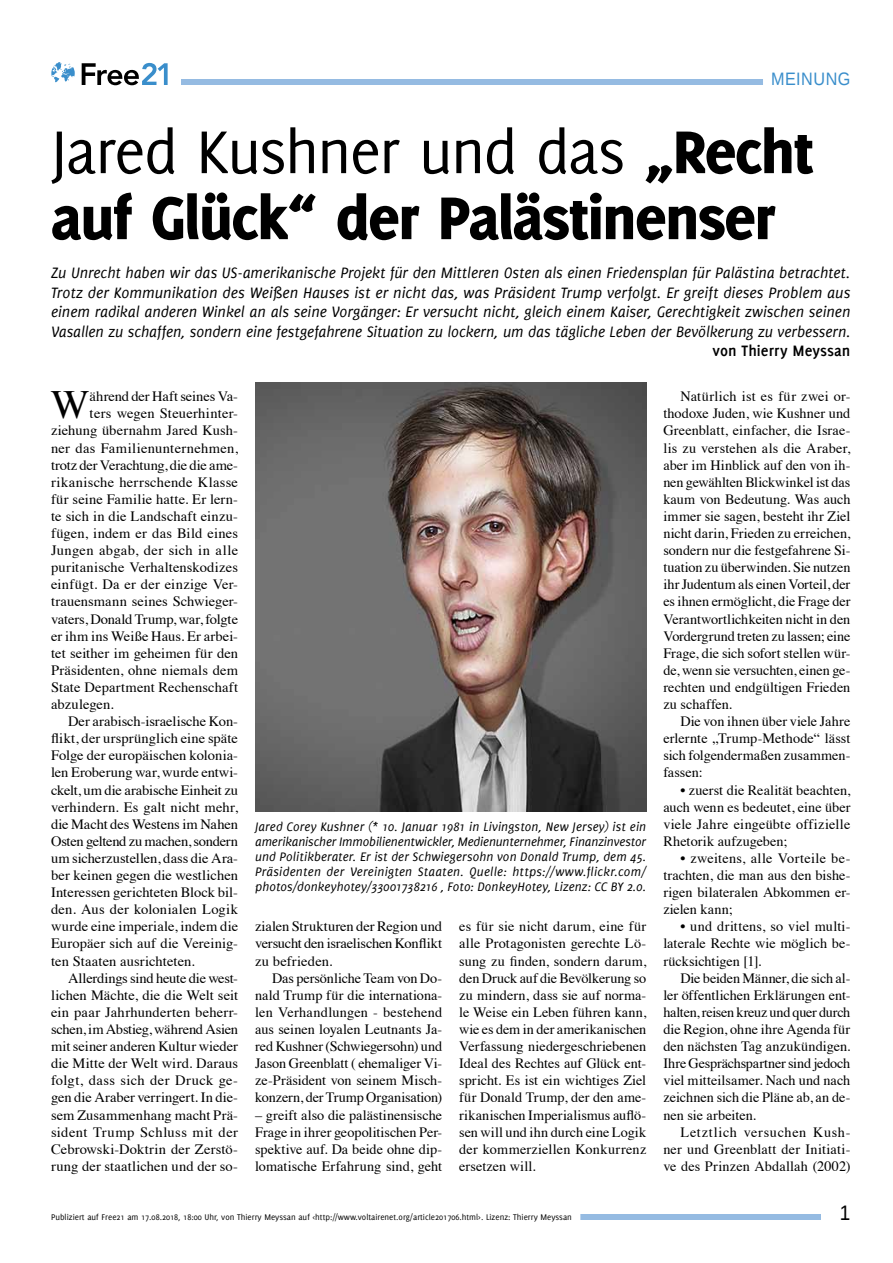
<style>
.page{position:relative;width:893px;height:1263px;background:#fff}
.page>*{position:absolute;margin:0;border:0;box-sizing:border-box;transform-origin:0 0}
.t1{font:800 66px/66px "Delicious";letter-spacing:-.02em;color:#000}
.t2{font:40.05px "Times";color:#000}
.t3{font:21px "Liberation Sans";color:#000;scale:.9 1}
.t4{font:18px "Liberation Sans";letter-spacing:.03em;color:#3a8ecb;scale:.9 1}
.t5{font:italic 16.5px/19.5px "Delicious";color:#000;text-align:justify}
.t6{font:700 16.5px "Delicious";letter-spacing:.005em;color:#000}
.t7{font:14.25px/17.1px "Times";letter-spacing:.005em;color:#000;text-align:justify}
.t8{font:14.25px "Times";letter-spacing:-.015em;color:#000}
.t9{font:14.25px "Times";letter-spacing:-.02em;color:#000}
.t10{font:14.25px "Times";letter-spacing:.025em;color:#000}
.t11{font:14.25px "Times";letter-spacing:.03em;color:#000}
.t12{font:italic 13.5px/15px "Delicious";letter-spacing:.005em;color:#000;text-align:justify}
.t13{font:9px "Delicious";color:#000}
.s1{font-weight:400}
</style>
<div class="page">
<div style="left:181px;top:79px;width:669px;height:6px;background:#95bbe2"></div>
<div style="left:55px;top:1214px;width:766px;height:6px;background:#95bbe2"></div>
<div style="left:43px;top:1211px;width:537px;height:12px;background:#fff"></div>
<div style="left:763px;top:74px;width:96px;height:15px;background:#fff"></div>
<svg style="left:82px;top:63px;width:86px;height:22px"></svg>
<svg style="left:51px;top:62px;width:24px;height:20px"></svg>
<img style="left:255px;top:383px;width:391px;height:429px">
<p class="t4" style="left:771px;top:69px;width:90px">MEINUNG</p>
<h1 class="t1" style="left:51px;top:118px;width:764px"><span class="s1">Jared Kushner und das</span> „Recht auf Glück“ der Palästinenser</h1>
<p class="t5" style="left:51px;top:263px;width:801px">Zu Unrecht haben wir das US-amerikanische Projekt für den Mittleren Osten als einen Friedensplan für Palästina betrachtet.<br>Trotz der Kommunikation des Weißen Hauses ist er nicht das, was Präsident Trump verfolgt. Er greift dieses Problem aus einem radikal anderen Winkel an als seine Vorgänger: Er versucht nicht, gleich einem Kaiser, Gerechtigkeit zwischen seinen Vasallen zu schaffen, sondern eine festgefahrene Situation zu lockern, um das tägliche Leben der Bevölkerung zu verbessern.</p>
<p class="t6" style="left:713px;top:341px;width:139px">von Thierry Meyssan</p>
<h2 class="t2" style="left:51px;top:367px;width:40px">W</h2>
<p class="t7" style="left:90px;top:387px;width:150px">ährend der Haft seines Va-</p>
<p class="t7" style="left:90px;top:404px;width:150px">ters wegen Steuerhinter-</p>
<p class="t7" style="left:51px;top:421px;width:189px">ziehung übernahm Jared Kush-</p>
<p class="t7" style="left:51px;top:438px;width:189px">ner das Familienunternehmen,</p>
<p class="t8" style="left:51px;top:451px;width:189px">trotz der Verachtung, die die ame-</p>
<p class="t7" style="left:51px;top:472px;width:189px">rikanische herrschende Klasse</p>
<p class="t7" style="left:51px;top:489px;width:189px">für seine Familie hatte. Er lern-</p>
<p class="t7" style="left:51px;top:506px;width:189px">te sich in die Landschaft einzu-</p>
<p class="t7" style="left:51px;top:523px;width:189px">fügen, indem er das Bild eines</p>
<p class="t7" style="left:51px;top:541px;width:189px">Jungen abgab, der sich in alle</p>
<p class="t7" style="left:51px;top:558px;width:189px">puritanische Verhaltenskodizes</p>
<p class="t7" style="left:51px;top:575px;width:189px">einfügt. Da er der einzige Ver-</p>
<p class="t7" style="left:51px;top:592px;width:189px">trauensmann seines Schwieger-</p>
<p class="t8" style="left:51px;top:605px;width:189px">vaters, Donald Trump, war, folgte</p>
<p class="t7" style="left:51px;top:626px;width:189px">er ihm ins Weiße Haus. Er arbei-</p>
<p class="t7" style="left:51px;top:643px;width:189px">tet seither im geheimen für den</p>
<p class="t7" style="left:51px;top:660px;width:189px">Präsidenten, ohne niemals dem</p>
<p class="t7" style="left:51px;top:677px;width:189px">State Department Rechenschaft</p>
<p class="t7" style="left:51px;top:694px;width:64px">abzulegen.</p>
<p class="t7" style="left:68px;top:712px;width:172px">Der arabisch-israelische Kon-</p>
<p class="t7" style="left:51px;top:729px;width:189px">flikt, der ursprünglich eine späte</p>
<p class="t7" style="left:51px;top:746px;width:189px">Folge der europäischen kolonia-</p>
<p class="t7" style="left:51px;top:763px;width:189px">len Eroberung war, wurde entwi-</p>
<p class="t7" style="left:51px;top:780px;width:189px">ckelt, um die arabische Einheit zu</p>
<p class="t7" style="left:51px;top:797px;width:189px">verhindern. Es galt nicht mehr,</p>
<p class="t7" style="left:51px;top:814px;width:189px">die Macht des Westens im Nahen</p>
<p class="t9" style="left:51px;top:828px;width:189px">Osten geltend zu machen, sondern</p>
<p class="t7" style="left:51px;top:848px;width:189px">um sicherzustellen, dass die Ara-</p>
<p class="t7" style="left:51px;top:865px;width:189px">ber keinen gegen die westlichen</p>
<p class="t7" style="left:51px;top:883px;width:189px">Interessen gerichteten Block bil-</p>
<p class="t7" style="left:51px;top:900px;width:189px">den. Aus der kolonialen Logik</p>
<p class="t7" style="left:51px;top:917px;width:189px">wurde eine imperiale, indem die</p>
<p class="t7" style="left:51px;top:934px;width:189px">Europäer sich auf die Vereinig-</p>
<p class="t7" style="left:51px;top:951px;width:145px">ten Staaten ausrichteten.</p>
<p class="t8" style="left:68px;top:964px;width:172px">Allerdings sind heute die west-</p>
<p class="t7" style="left:51px;top:985px;width:189px">lichen Mächte, die die Welt seit</p>
<p class="t7" style="left:51px;top:1002px;width:189px">ein paar Jahrhunderten beherr-</p>
<p class="t9" style="left:51px;top:1016px;width:189px">schen, im Abstieg, während Asien</p>
<p class="t7" style="left:51px;top:1036px;width:189px">mit seiner anderen Kultur wieder</p>
<p class="t7" style="left:51px;top:1054px;width:189px">die Mitte der Welt wird. Daraus</p>
<p class="t10" style="left:51px;top:1067px;width:189px">folgt, dass sich der Druck ge-</p>
<p class="t7" style="left:51px;top:1088px;width:189px">gen die Araber verringert. In die-</p>
<p class="t7" style="left:51px;top:1105px;width:189px">sem Zusammenhang macht Prä-</p>
<p class="t11" style="left:51px;top:1118px;width:189px">sident Trump Schluss mit der</p>
<p class="t7" style="left:51px;top:1139px;width:189px">Cebrowski-Doktrin der Zerstö-</p>
<p class="t7" style="left:51px;top:1156px;width:189px">rung der staatlichen und der so-</p>
<p class="t12" style="left:255px;top:819px;width:393px">Jared Corey Kushner (* 10. Januar 1981 in Livingston, New Jersey) ist ein amerikanischer Immobilienentwickler, Medienunternehmer, Finanzinvestor und Politikberater. Er ist der Schwiegersohn von Donald Trump, dem 45.<br>Präsidenten der Vereinigten Staaten. Quelle: https://www.flickr.com/ photos/donkeyhotey/33001738216 , Foto: DonkeyHotey, Lizenz: CC BY 2.0.</p>
<p class="t7" style="left:255px;top:917px;width:189px">zialen Strukturen der Region und versucht den israelischen Konflikt zu befrieden.</p>
<p class="t7" style="left:255px;top:968px;width:189px;text-indent:17px">Das persönliche Team von Do&shy;nald Trump für die internationa&shy;len Verhandlungen - bestehend aus seinen loyalen Leutnants Ja&shy;red Kushner (Schwiegersohn) und Jason Greenblatt ( ehemaliger Vi&shy;ze-Präsident von seinem Misch&shy;konzern, der Trump Organisation)</p>
<p class="t7" style="left:255px;top:1105px;width:189px">– greift also die palästinensische Frage in ihrer geopolitischen Per&shy;spektive auf. Da beide ohne dip&shy;lomatische Erfahrung sind, geht</p>
<p class="t7" style="left:459px;top:917px;width:189px">es für sie nicht darum, eine für alle Protagonisten gerechte Lö&shy;sung zu finden, sondern darum, den Druck auf die Bevölkerung so zu mindern, dass sie auf norma&shy;le Weise ein Leben führen kann, wie es dem in der amerikanischen Verfassung niedergeschriebenen Ideal des Rechtes auf Glück ent&shy;spricht. Es ist ein wichtiges Ziel für Donald Trump, der den ame&shy;rikanischen Imperialismus auflö&shy;sen will und ihn durch eine Logik der kommerziellen Konkurrenz ersetzen will.</p>
<p class="t7" style="left:663px;top:387px;width:189px;text-indent:17px">Natürlich ist es für zwei or&shy;thodoxe Juden, wie Kushner und Greenblatt, einfacher, die Israe&shy;lis zu verstehen als die Araber, aber im Hinblick auf den von ih&shy;nen gewählten Blickwinkel ist das kaum von Bedeutung. Was auch immer sie sagen, besteht ihr Ziel nicht darin, Frieden zu erreichen, sondern nur die festgefahrene Si&shy;tuation zu überwinden. Sie nutzen ihr Judentum als einen Vorteil, der es ihnen ermöglicht, die Frage der Verantwortlichkeiten nicht in den Vordergrund treten zu lassen; eine Frage, die sich sofort stellen wür&shy;de, wenn sie versuchten, einen ge&shy;rechten und endgültigen Frieden zu schaffen.</p>
<p class="t7" style="left:663px;top:712px;width:189px;text-indent:17px">Die von ihnen über viele Jahre erlernte „Trump-Methode“ lässt sich folgendermaßen zusammen&shy;fassen:</p>
<p class="t7" style="left:663px;top:780px;width:189px;text-indent:17px">• zuerst die Realität beachten, auch wenn es bedeutet, eine über viele Jahre eingeübte offizielle Rhetorik aufzugeben;</p>
<p class="t7" style="left:663px;top:848px;width:189px;text-indent:17px">• zweitens, alle Vorteile be&shy;trachten, die man aus den bishe&shy;rigen bilateralen Abkommen er&shy;zielen kann;</p>
<p class="t7" style="left:663px;top:917px;width:189px;text-indent:17px">• und drittens, so viel multi&shy;laterale Rechte wie möglich be&shy;rücksichtigen [1].</p>
<p class="t7" style="left:663px;top:968px;width:189px;text-indent:17px">Die beiden Männer, die sich al&shy;ler öffentlichen Erklärungen ent&shy;halten, reisen kreuz und quer durch die Region, ohne ihre Agenda für den nächsten Tag anzukündigen.<br>Ihre Gesprächspartner sind jedoch viel mitteilsamer. Nach und nach zeichnen sich die Pläne ab, an de&shy;nen sie arbeiten.</p>
<p class="t7" style="left:663px;top:1122px;width:189px;text-indent:17px">Letztlich versuchen Kush&shy;ner und Greenblatt der Initiati&shy;ve des Prinzen Abdallah (2002)</p>
<p class="t13" style="left:51px;top:1211px;width:522px">Publiziert auf Free21 am 17.08.2018, 18:00 Uhr, von Thierry Meyssan auf &lt;http://www.voltairenet.org/article201706.html&gt;. Lizenz: Thierry Meyssan</p>
<h3 class="t3" style="left:840px;top:1201px;width:13px">1</h3>
</div>
